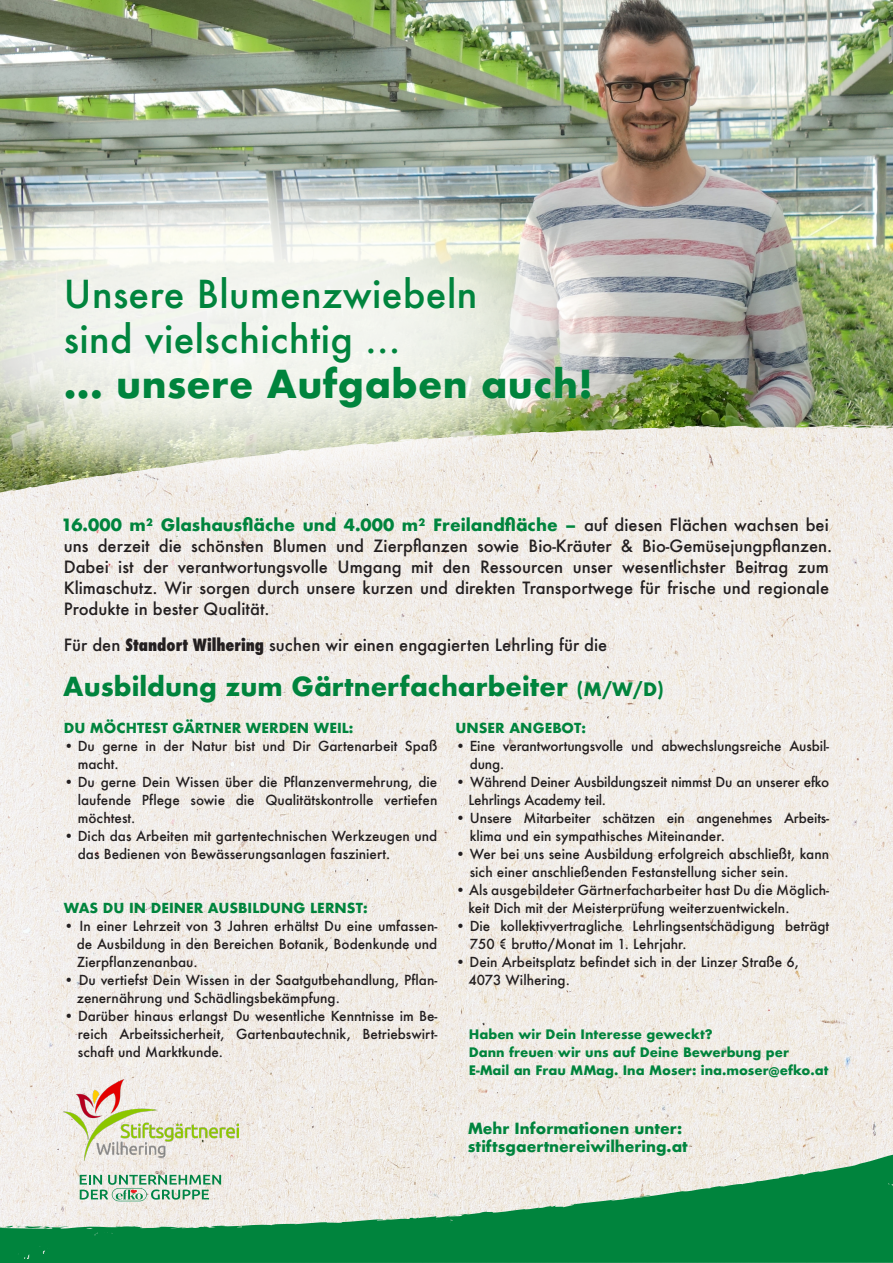
<style>
.page{position:relative;width:893px;height:1263px;background:#fff}
.page>*{position:absolute;margin:0;border:0;box-sizing:border-box;transform-origin:0 0}
.Headline{font:500 37.5px "Futura";letter-spacing:.01em;color:#00843d}
.Headline-2{font:700 37.5px "Futura";letter-spacing:.01em;color:#00843d}
.Headline-3{font:700 25.5px "Futura";color:#00843d}
.Headline-4{font:500 16.5px/21px "Futura";color:#231f20}
.t1{font:700 15px "Futura";color:#00843d}
.t2{font:500 13.5px/18px "Futura";color:#231f20}
.t3{font:700 13.5px "Futura";color:#00843d}
.t4{font:700 12.75px/18px "Futura";color:#00843d}
.s1{font-weight:700;color:#00843d}
.s2{font-weight:800;font-stretch:condensed}
.s3{font-size:18px}
</style>
<div class="page">
<img style="left:0;top:0;width:893px;height:1154px">
<svg style="left:0;top:1154px;width:893px;height:109px;background:#71b48c"></svg>
<img style="left:0;top:0;width:882px;height:492px">
<svg style="left:0;top:489px;width:608px;height:8px;background:#efebe5"></svg>
<svg style="left:0;top:480px;width:621px;height:9px;background:#e7e4da"></svg>
<img style="left:0;top:157px;width:656px;height:323px">
<img style="left:64px;top:1079px;width:174px;height:82px">
<p class="Headline" style="left:64px;top:268px;width:415px">Unsere Blumenzwiebeln</p>
<p class="Headline" style="left:64px;top:313px;width:338px">sind vielschichtig …</p>
<p class="Headline-2" style="left:64px;top:356px;width:530px">... unsere Aufgaben auch!</p>
<p class="Headline-4" style="left:61px;top:514px;width:773px"><span class="s1">16.000 m² Glashausfläche und 4.000 m² Freilandfläche –</span> auf diesen Flächen wachsen bei uns derzeit die schönsten Blumen und Zierpflanzen sowie Bio-Kräuter &amp; Bio-Gemüsejungpflanzen.<br>Dabei ist der verantwortungsvolle Umgang mit den Ressourcen unser wesentlichster Beitrag zum Klimaschutz. Wir sorgen durch unsere kurzen und direkten Transportwege für frische und regionale Produkte in bester Qualität.</p>
<p class="Headline-4" style="left:64px;top:634px;width:545px">Für den <span class="s2">Standort Wilhering</span> suchen wir einen engagierten Lehrling für die</p>
<p class="Headline-3" style="left:63px;top:668px;width:602px">Ausbildung zum Gärtnerfacharbeiter <span class="s3">(M/W/D)</span></p>
<p class="t3" style="left:64px;top:718px;width:291px">DU MÖCHTEST GÄRTNER WERDEN WEIL:</p>
<p class="t2" style="left:78px;top:737px;width:361px;text-indent:-14px">• Du gerne in der Natur bist und Dir Gartenarbeit Spaß macht.</p>
<p class="t2" style="left:78px;top:773px;width:361px;text-align:justify;text-indent:-14px">• Du gerne Dein Wissen über die Pflanzenvermehrung, die laufende Pflege sowie die Qualitätskontrolle vertiefen möchtest.</p>
<p class="t2" style="left:78px;top:827px;width:361px;text-indent:-14px">• Dich das Arbeiten mit gartentechnischen Werkzeugen und das Bedienen von Bewässerungsanlagen fasziniert.</p>
<p class="t3" style="left:64px;top:898px;width:305px">WAS DU IN DEINER AUSBILDUNG LERNST:</p>
<p class="t2" style="left:77px;top:917px;width:362px;text-align:justify;text-indent:-13px">• In einer Lehrzeit von 3 Jahren erhältst Du eine umfassen&shy;de Ausbildung in den Bereichen Botanik, Bodenkunde und Zierpflanzenanbau.</p>
<p class="t2" style="left:77px;top:971px;width:362px;text-indent:-13px">• Du vertiefst Dein Wissen in der Saatgutbehandlung, Pflan&shy;zenernährung und Schädlingsbekämpfung.</p>
<p class="t2" style="left:78px;top:1007px;width:361px;text-align:justify;text-indent:-14px">• Darüber hinaus erlangst Du wesentliche Kenntnisse im Be&shy;reich Arbeitssicherheit, Gartenbautechnik, Betriebswirt&shy;schaft und Marktkunde.</p>
<p class="t3" style="left:456px;top:718px;width:132px">UNSER ANGEBOT:</p>
<p class="t2" style="left:470px;top:737px;width:361px;text-indent:-14px">• Eine verantwortungsvolle und abwechslungsreiche Ausbil&shy;dung.</p>
<p class="t2" style="left:468px;top:773px;width:362px;text-indent:-13px">• Während Deiner Ausbildungszeit nimmst Du an unserer efko<br>Lehrlings Academy teil.</p>
<p class="t2" style="left:470px;top:809px;width:361px;text-indent:-14px">• Unsere Mitarbeiter schätzen ein angenehmes Arbeits&shy;klima und ein sympathisches Miteinander.</p>
<p class="t2" style="left:470px;top:845px;width:361px;text-indent:-14px">• Wer bei uns seine Ausbildung erfolgreich abschließt, kann sich einer anschließenden Festanstellung sicher sein.</p>
<p class="t2" style="left:468px;top:881px;width:362px;text-indent:-13px">• Als ausgebildeter Gärtnerfacharbeiter hast Du die Möglich&shy;keit Dich mit der Meisterprüfung weiterzuentwickeln.</p>
<p class="t2" style="left:470px;top:917px;width:361px;text-indent:-14px">• Die kollektivvertragliche Lehrlingsentschädigung beträgt<br>750 € brutto/Monat im 1. Lehrjahr.</p>
<p class="t2" style="left:468px;top:953px;width:332px;text-indent:-13px">• Dein Arbeitsplatz befindet sich in der Linzer Straße 6,<br>4073 Wilhering.</p>
<p class="t4" style="left:469px;top:1025px;width:361px">Haben wir Dein Interesse geweckt?<br>Dann freuen wir uns auf Deine Bewerbung per<br>E-Mail an Frau MMag. Ina Moser: ina.moser@efko.at</p>
<p class="t1" style="left:468px;top:1117px;width:216px">Mehr Informationen unter:</p>
<p class="t1" style="left:468px;top:1135px;width:222px">stiftsgaertnereiwilhering.at</p>
</div>
